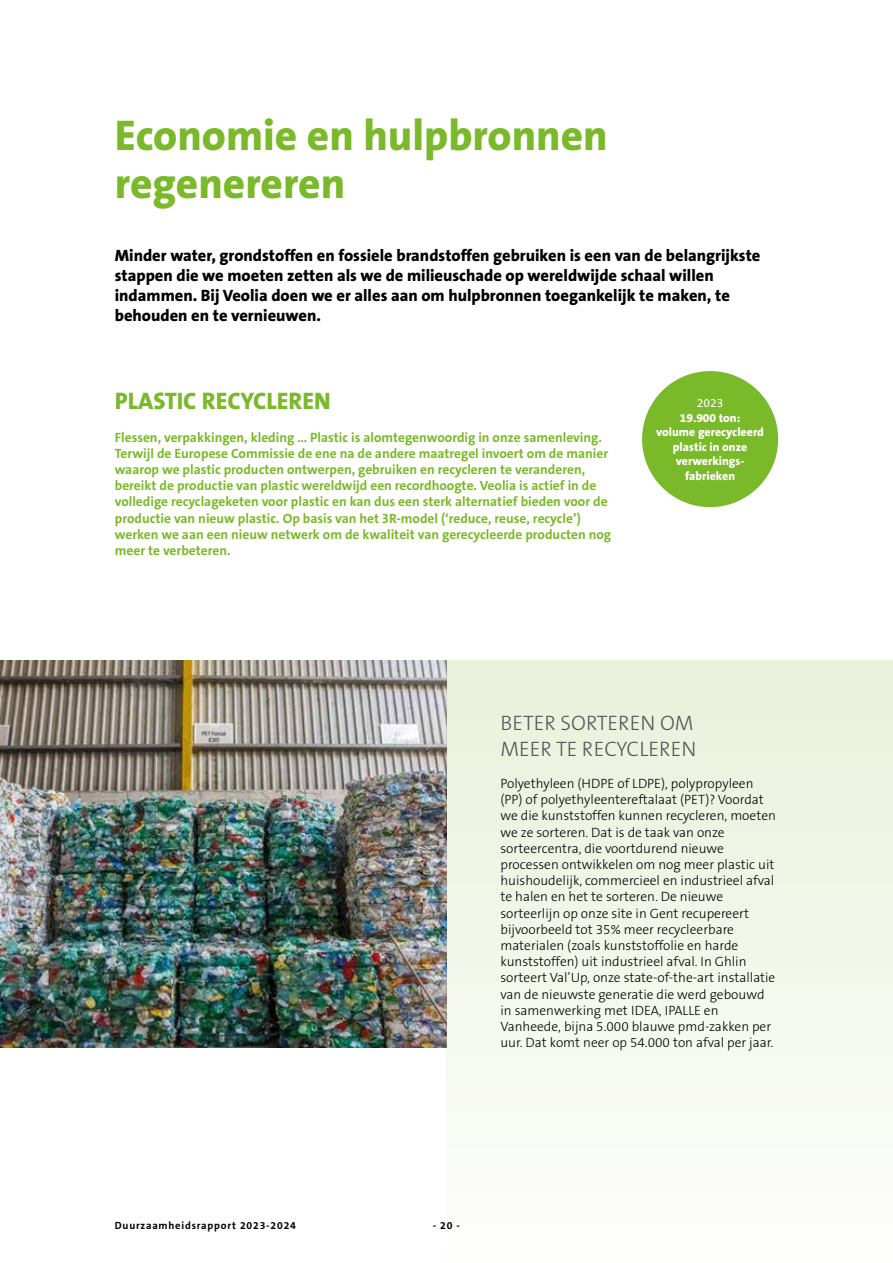
<style>
.page{position:relative;width:893px;height:1263px;background:#fff}
.page>*{position:absolute;margin:0;border:0;box-sizing:border-box;transform-origin:0 0}
.t1{font:800 43.2px/48px "The Sans B8";color:#7ab929}
.t2{font:800 24px "The Sans B8";color:#7ab929}
.t3{font:300 21px/25.2px "The Sans B3";color:#575756}
.t4{font:800 16.5px/19.8px "The Sans B8";color:#000}
.t5{font:300 13.5px/16.2px "The Sans B3";color:#000}
.t6{font:700 13.5px/16.2px "The Sans";color:#7ab929}
.t7{font:800 12px/14.4px "The Sans B8";color:#fff;text-align:center}
.t8{font:12px "The Sans B5 Plain";color:#fff}
.t9{font:700 10.5px "The Sans B7";letter-spacing:.075em;color:#000}
</style>
<div class="page">
<div style="left:642px;top:371px;width:136px;height:136px;background:#7ab929;border-radius:50%"></div>
<img style="left:0;top:660px;width:446px;height:387px">
<div style="left:446px;top:660px;width:447px;height:603px;background:linear-gradient(to bottom,#e8f0d9,#fefefd)"></div>
<h1 class="t1" style="left:115px;top:113px;width:495px">Economie en hulpbronnen regenereren</h1>
<p class="t4" style="left:115px;top:246px;width:647px">Minder water, grondstoffen en fossiele brandstoffen gebruiken is een van de belangrijkste stappen die we moeten zetten als we de milieuschade op wereldwijde schaal willen indammen. Bij Veolia doen we er alles aan om hulpbronnen toegankelijk te maken, te behouden en te vernieuwen.</p>
<h2 class="t2" style="left:115px;top:388px;width:217px">PLASTIC RECYCLEREN</h2>
<p class="t6" style="left:115px;top:429px;width:498px">Flessen, verpakkingen, kleding … Plastic is alomtegenwoordig in onze samenleving.<br>Terwijl de Europese Commissie de ene na de andere maatregel invoert om de manier waarop we plastic producten ontwerpen, gebruiken en recycleren te veranderen, bereikt de productie van plastic wereldwijd een recordhoogte. Veolia is actief in de volledige recyclageketen voor plastic en kan dus een sterk alternatief bieden voor de productie van nieuw plastic. Op basis van het 3R-model (‘reduce, reuse, recycle’) werken we aan een nieuw netwerk om de kwaliteit van gerecycleerde producten nog meer te verbeteren.</p>
<p class="t8" style="left:697px;top:397px;width:28px">2023</p>
<p class="t7" style="left:656px;top:411px;width:109px">19.900 ton:<br>volume gerecycleerd plastic in onze verwerkings&shy;fabrieken</p>
<h3 class="t3" style="left:500px;top:711px;width:197px">BETER SORTEREN OM<br>MEER TE RECYCLEREN</h3>
<p class="t5" style="left:500px;top:776px;width:277px">Polyethyleen (HDPE of LDPE), polypropyleen (PP) of polyethyleentereftalaat (PET)? Voordat we die kunststoffen kunnen recycleren, moeten we ze sorteren. Dat is de taak van onze sorteercentra, die voortdurend nieuwe processen ontwikkelen om nog meer plastic uit huishoudelijk, commercieel en industrieel afval te halen en het te sorteren. De nieuwe sorteerlijn op onze site in Gent recupereert bijvoorbeeld tot 35% meer recycleerbare materialen (zoals kunststoffolie en harde kunststoffen) uit industrieel afval. In Ghlin sorteert Val’Up, onze state-of-the-art installatie van de nieuwste generatie die werd gebouwd in samenwerking met IDEA, IPALLE en Vanheede, bijna 5.000 blauwe pmd-zakken per uur. Dat komt neer op 54.000 ton afval per jaar.</p>
<p class="t9" style="left:115px;top:1220px;width:183px">Duurzaamheidsrapport 2023-2024</p>
<p class="t9" style="left:433px;top:1220px;width:29px">- 20 -</p>
</div>
